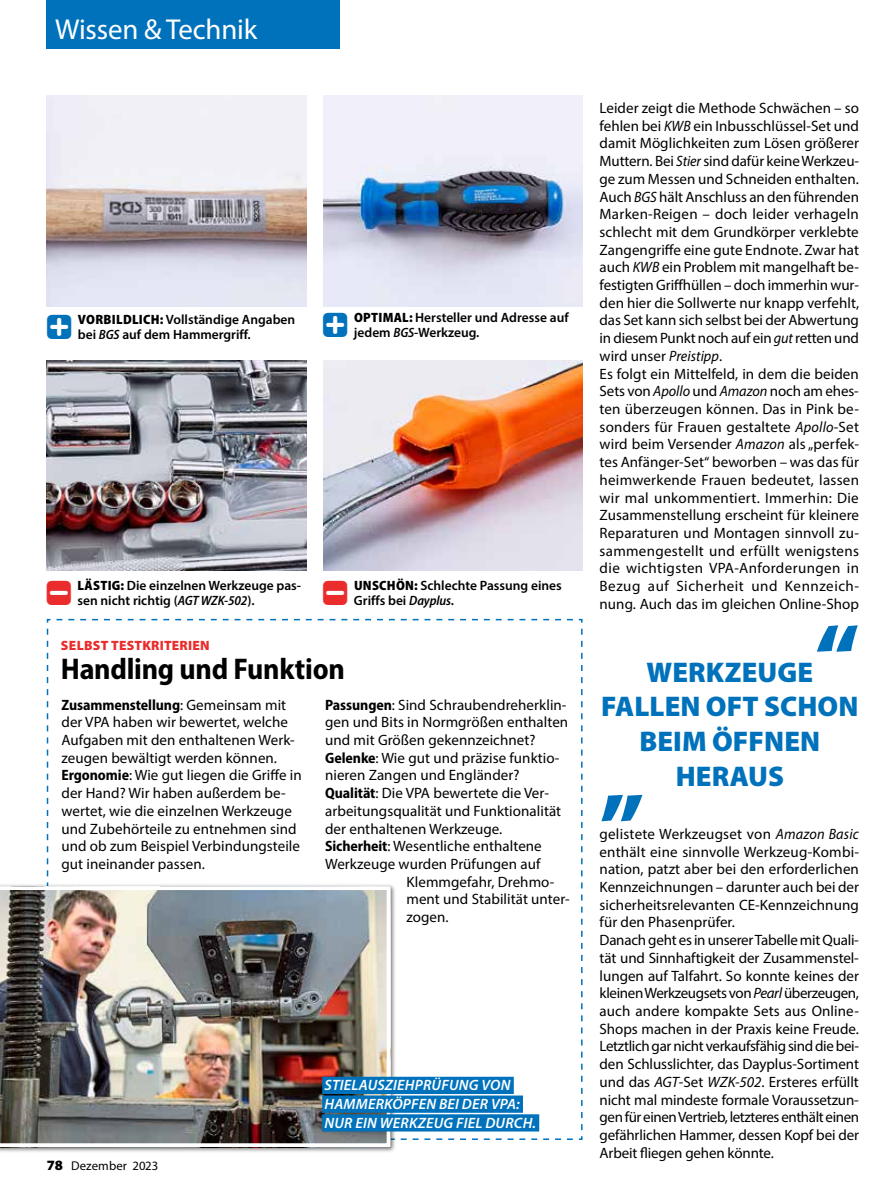
<style>
.page{position:relative;width:893px;height:1191px;background:#fff}
.page>*{position:absolute;margin:0;border:0;box-sizing:border-box;transform-origin:0 0}
.t1{font:900 90px "Myriad Pro";color:#0072bc}
.t2{font:700 semi-condensed 30px "Myriad Pro";letter-spacing:-.01em;color:#000}
.t3{font:28.8px "Myriad Pro";letter-spacing:-.005em;color:#fff}
.t4{font:900 28.5px/34.5px "Myriad Pro";letter-spacing:.005em;color:#0072bc;text-align:center}
.t5{font:15px/17.7px "Myriad Pro";letter-spacing:.005em;color:#000}
.t6{font:italic 600 15px/18.8px "Myriad Pro";letter-spacing:.015em;color:#fff}
.t7{font:600 13.5px/15px "Myriad Pro";color:#000}
.t8{font:900 13.5px "Myriad Pro";letter-spacing:.015em;color:#ea2c2c}
.t9{font:12.75px "Myriad Pro";letter-spacing:.005em;color:#000}
.s1{font-weight:900;font-stretch:semi-condensed}
.s2{font-style:italic;font-stretch:semi-condensed}
.s3{font-weight:700;font-stretch:semi-condensed}
.s4{font-weight:900;font-size:14.25px}
.s5{font-style:italic}
</style>
<div class="page">
<svg style="left:46px;top:618px;width:537px;height:522px"></svg>
<img style="left:323px;top:96px;width:260px;height:210px">
<img style="left:323px;top:360px;width:260px;height:211px">
<img style="left:47px;top:360px;width:259px;height:211px">
<img style="left:47px;top:96px;width:259px;height:210px">
<div style="left:0;top:883px;width:396px;height:270px;background:#000;opacity:.6"></div>
<img style="left:0;top:886px;width:390px;height:261px">
<div style="left:322px;top:1076px;width:192px;height:18px;background:#0072bc"></div>
<div style="left:322px;top:1095px;width:201px;height:17px;background:#0072bc"></div>
<div style="left:322px;top:1114px;width:217px;height:17px;background:#0072bc"></div>
<div style="left:47px;top:0;width:293px;height:49px;background:#0072bc"></div>
<h3 class="t3" style="left:55px;top:11px;width:204px">Wissen &amp; Technik</h3>
<p class="t7" style="left:78px;top:311px;width:219px"><span class="s1">VORBILDLICH:</span> Vollständige Angaben bei <span class="s2">BGS</span> auf dem Hammergriff.</p>
<p class="t7" style="left:354px;top:310px;width:216px"><span class="s1">OPTIMAL:</span> Hersteller und Adresse auf jedem <span class="s2">BGS</span>-Werkzeug.</p>
<p class="t7" style="left:77px;top:577px;width:225px"><span class="s1">LÄSTIG:</span> Die einzelnen Werkzeuge pas&shy;sen nicht richtig (<span class="s2">AGT WZK-502</span>).</p>
<p class="t7" style="left:354px;top:577px;width:209px"><span class="s1">UNSCHÖN:</span> Schlechte Passung eines<br>Griffs bei <span class="s2">Dayplus</span>.</p>
<p class="t8" style="left:61px;top:636px;width:150px">SELBST TESTKRITERIEN</p>
<h2 class="t2" style="left:61px;top:650px;width:286px">Handling und Funktion</h2>
<p class="t5" style="left:61px;top:695px;width:242px"><span class="s3">Zusammenstellung</span>: Gemeinsam mit der VPA haben wir bewertet, welche Aufgaben mit den enthaltenen Werk&shy;zeugen bewältigt werden können.<br><span class="s3">Ergonomie</span>: Wie gut liegen die Griffe in der Hand? Wir haben außerdem be&shy;wertet, wie die einzelnen Werkzeuge und Zubehörteile zu entnehmen sind und ob zum Beispiel Verbindungsteile gut ineinander passen.</p>
<p class="t5" style="left:325px;top:695px;width:243px"><span class="s3">Passungen</span>: Sind Schraubendreherklin-</p>
<p class="t5" style="left:325px;top:713px;width:245px">gen und Bits in Normgrößen enthalten</p>
<p class="t5" style="left:325px;top:731px;width:212px">und mit Größen gekennzeichnet?</p>
<p class="t5" style="left:325px;top:748px;width:236px"><span class="s3">Gelenke</span>: Wie gut und präzise funktio-</p>
<p class="t5" style="left:325px;top:766px;width:196px">nieren Zangen und Engländer?</p>
<p class="t5" style="left:325px;top:784px;width:225px"><span class="s3">Qualität</span>: Die VPA bewertete die Ver-</p>
<p class="t5" style="left:325px;top:801px;width:238px">arbeitungsqualität und Funktionalität</p>
<p class="t5" style="left:325px;top:819px;width:179px">der enthaltenen Werkzeuge.</p>
<p class="t5" style="left:325px;top:837px;width:218px"><span class="s3">Sicherheit</span>: Wesentliche enthaltene</p>
<p class="t5" style="left:325px;top:854px;width:217px">Werkzeuge wurden Prüfungen auf</p>
<p class="t5" style="left:406px;top:872px;width:149px">Klemmgefahr, Drehmo-</p>
<p class="t5" style="left:406px;top:890px;width:165px">ment und Stabilität unter-</p>
<p class="t5" style="left:406px;top:908px;width:44px">zogen.</p>
<p class="t9" style="left:47px;top:1157px;width:113px"><span class="s4">78</span> Dezember 2023</p>
<p class="t6" style="left:324px;top:1075px;width:213px">STIELAUSZIEHPRÜFUNG VON<br>HAMMERKÖPFEN BEI DER VPA:<br>NUR EIN WERKZEUG FIEL DURCH.</p>
<p class="t5" style="left:600px;top:99px;width:261px">Leider zeigt die Methode Schwächen – so fehlen bei <span class="s5">KWB</span> ein Inbusschlüssel-Set und damit Möglichkeiten zum Lösen größerer Muttern. Bei <span class="s5">Stier</span> sind dafür keine Werkzeu&shy;ge zum Messen und Schneiden enthalten.<br>Auch <span class="s5">BGS</span> hält Anschluss an den führenden Marken-Reigen – doch leider verhageln schlecht mit dem Grundkörper verklebte Zangengriffe eine gute Endnote. Zwar hat auch <span class="s5">KWB</span> ein Problem mit mangelhaft be&shy;festigten Griffhüllen – doch immerhin wur&shy;den hier die Sollwerte nur knapp verfehlt, das Set kann sich selbst bei der Abwertung in diesem Punkt noch auf ein <span class="s5">gut</span> retten und wird unser <span class="s5">Preistipp</span>.<br>Es folgt ein Mittelfeld, in dem die beiden Sets von <span class="s5">Apollo</span> und <span class="s5">Amazon</span> noch am ehes&shy;ten überzeugen können. Das in Pink be&shy;sonders für Frauen gestaltete <span class="s5">Apollo</span>-Set wird beim Versender <span class="s5">Amazon</span> als „perfek&shy;tes Anfänger-Set“ beworben – was das für heimwerkende Frauen bedeutet, lassen wir mal unkommentiert. Immerhin: Die Zusammenstellung erscheint für kleinere Reparaturen und Montagen sinnvoll zu&shy;sammengestellt und erfüllt wenigstens die wichtigsten VPA-Anforderungen in Bezug auf Sicherheit und Kennzeich&shy;nung. Auch das im gleichen Online-Shop</p>
<h1 class="t1" style="left:815px;top:596px;width:46px">“</h1>
<h3 class="t4" style="left:646px;top:654px;width:168px">WERKZEUGE</h3>
<h3 class="t4" style="left:601px;top:688px;width:259px">FALLEN OFT SCHON<br>BEIM ÖFFNEN<br>HERAUS</h3>
<h1 class="t1" style="left:600px;top:722px;width:47px">„</h1>
<p class="t5" style="left:600px;top:825px;width:261px">gelistete Werkzeugset von <span class="s5">Amazon Basic </span>enthält eine sinnvolle Werkzeug-Kombi&shy;nation, patzt aber bei den erforderlichen Kennzeichnungen – darunter auch bei der sicherheitsrelevanten CE-Kennzeichnung für den Phasenprüfer.<br>Danach geht es in unserer Tabelle mit Quali&shy;tät und Sinnhaftigkeit der Zusammenstel&shy;lungen auf Talfahrt. So konnte keines der kleinen Werkzeugsets von <span class="s5">Pearl</span> überzeugen, auch andere kompakte Sets aus Online-Shops machen in der Praxis keine Freude.<br>Letztlich gar nicht verkaufsfähig sind die bei&shy;den Schlusslichter, das Dayplus-Sortiment und das <span class="s5">AGT</span>-Set <span class="s5">WZK-502</span>. Ersteres erfüllt nicht mal mindeste formale Voraussetzun&shy;gen für einen Vertrieb, letzteres enthält einen gefährlichen Hammer, dessen Kopf bei der Arbeit fliegen gehen könnte.</p>
</div>
